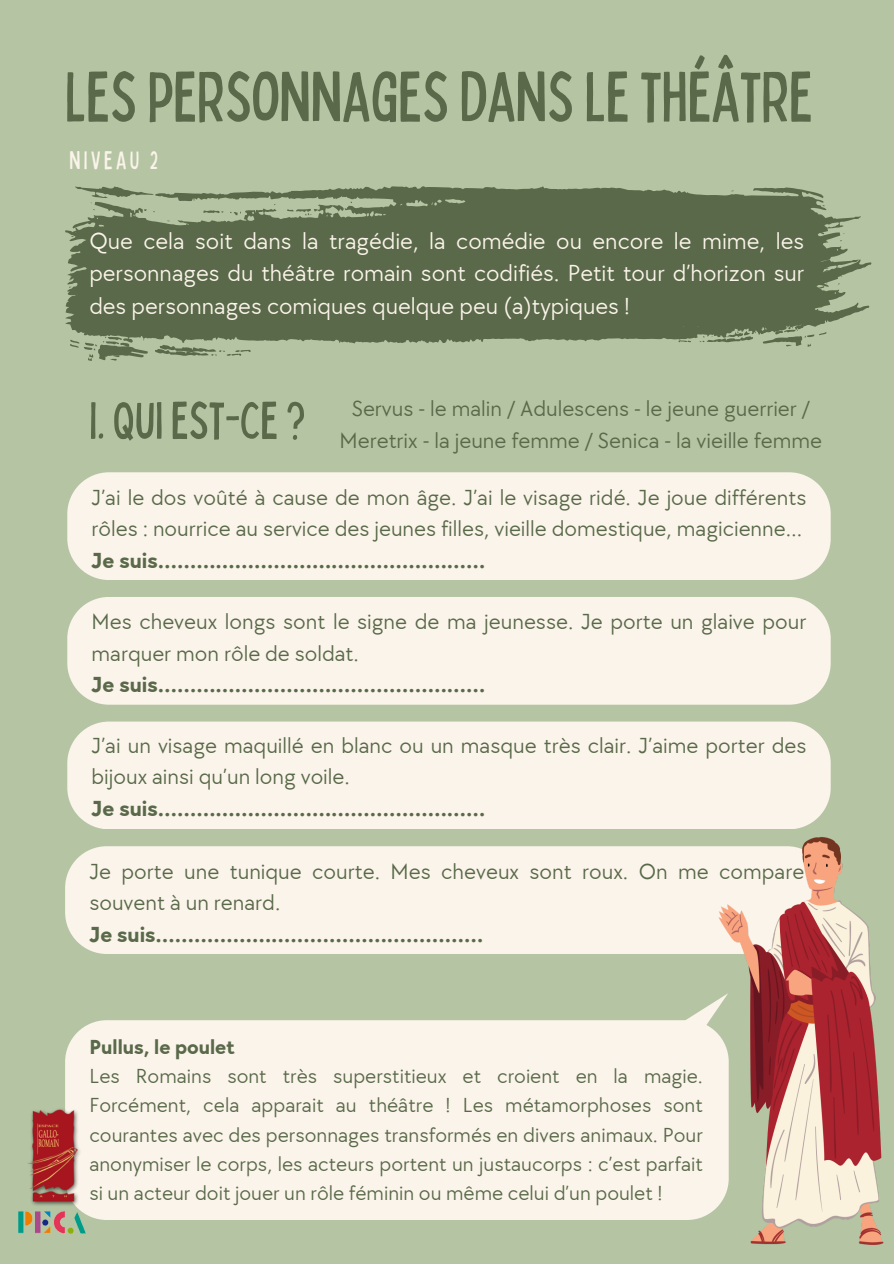
<style>
.page{position:relative;width:894px;height:1264px;background:#fff}
.page>*{position:absolute;margin:0;border:0;box-sizing:border-box;transform-origin:0 0}
.t1{font:condensed 70.5px "Bobby Jones";color:#596949}
.t2{font:condensed 52.5px "Bobby Jones";color:#596949}
.t3{font:condensed 25.5px "Bobby Jones";letter-spacing:.125em;color:#fbf4ea}
.t4{font:24px/32.7px "TT Chocolates";color:#fbf4ea;text-align:justify}
.t5{font:22.5px/31.5px "TT Chocolates";color:#596949}
.t6{font:700 22.5px "TT Chocolates";color:#596949}
.t7{font:21px/29.2px "TT Chocolates";color:#596949;text-align:justify}
.t8{font:700 21px "TT Chocolates";color:#596949}
</style>
<div class="page">
<div style="left:0;top:0;width:893px;height:1263px;background:#b5c5a4"></div>
<div style="left:65px;top:1020px;width:516px;height:199px;background:#fbf4ea"></div>
<svg style="left:828px;top:216px;width:43px;height:91px"></svg>
<svg style="left:65px;top:186px;width:763px;height:73px;fill:#596949"></svg>
<svg style="left:65px;top:259px;width:804px;height:98px;fill:#596949"></svg>
<div style="left:67px;top:472px;width:763px;height:108px;background:#fbf4ea"></div>
<div style="left:67px;top:597px;width:763px;height:107px;background:#fbf4ea"></div>
<div style="left:67px;top:721px;width:514px;height:108px;background:#fbf4ea"></div>
<div style="left:65px;top:846px;width:516px;height:108px;background:#fbf4ea"></div>
<img style="left:581px;top:671px;width:303px;height:574px">
<img style="left:19px;top:1211px;width:66px;height:22px">
<img style="left:27px;top:1096px;width:55px;height:110px">
<p class="t1" style="left:65px;top:51px;width:749px">LESPERSONNAGESDANSLETHÉÂTRE</p>
<h1 class="t3" style="left:70px;top:143px;width:90px">NIVEAU 2</h1>
<p class="t4" style="left:89px;top:225px;width:716px">Que cela soit dans la tragédie, la comédie ou encore le mime, les personnages du théâtre romain sont codifiés. Petit tour d’horizon sur des personnages comiques quelque peu (a)typiques !</p>
<p class="t2" style="left:89px;top:386px;width:218px">I. QUIEST-CE?</p>
<h4 class="t5" style="left:339px;top:394px;width:484px;text-align:center">Servus - le malin / Adulescens - le jeune guerrier /<br>Meretrix - la jeune femme / Senica - la vieille femme</h4>
<p class="t5" style="left:91px;top:482px;width:716px">J’ai le dos voûté à cause de mon âge. J’ai le visage ridé. Je joue différents rôles : nourrice au service des jeunes filles, vieille domestique, magicienne…</p>
<p class="t6" style="left:91px;top:547px;width:395px">Je suis……………………………………………</p>
<p class="t5" style="left:91px;top:606px;width:716px">Mes cheveux longs sont le signe de ma jeunesse. Je porte un glaive pour marquer mon rôle de soldat.</p>
<p class="t6" style="left:91px;top:672px;width:395px">Je suis……………………………………………</p>
<p class="t5" style="left:91px;top:730px;width:716px">J’ai un visage maquillé en blanc ou un masque très clair. J’aime porter des bijoux ainsi qu’un long voile.</p>
<p class="t6" style="left:91px;top:795px;width:395px">Je suis……………………………………………</p>
<p class="t5" style="left:89px;top:856px;width:716px">Je porte une tunique courte. Mes cheveux sont roux. On me compare souvent à un renard.</p>
<p class="t6" style="left:89px;top:921px;width:395px">Je suis……………………………………………</p>
<h3 class="t8" style="left:89px;top:1034px;width:147px">Pullus, le poulet</h3>
<p class="t7" style="left:89px;top:1062px;width:615px">Les Romains sont très superstitieux et croient en la magie.<br>Forcément, cela apparait au théâtre ! Les métamorphoses sont courantes avec des personnages transformés en divers animaux. Pour anonymiser le corps, les acteurs portent un justaucorps : c’est parfait si un acteur doit jouer un rôle féminin ou même celui d’un poulet !</p>
</div>
